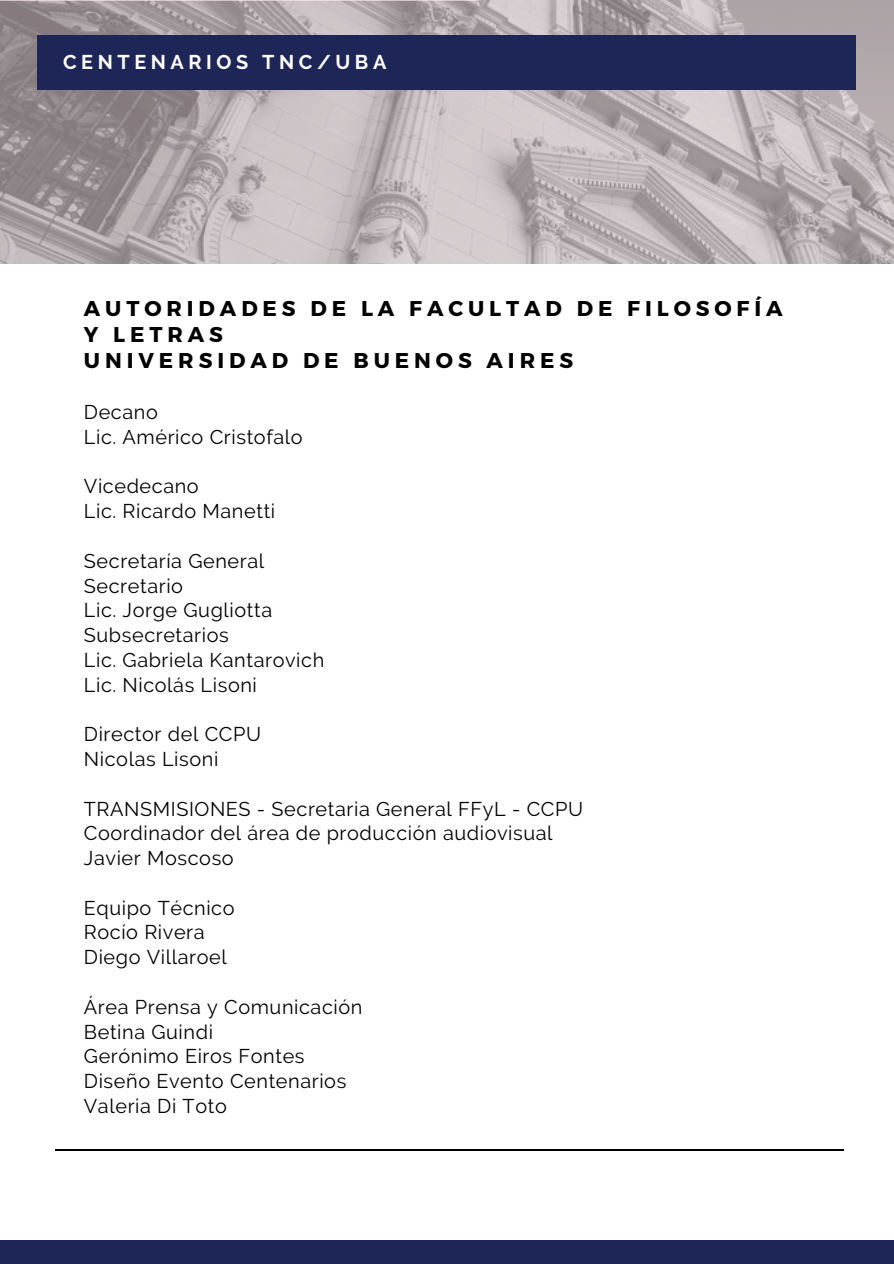
<style>
.page{position:relative;width:894px;height:1264px;background:#fff}
.page>*{position:absolute;margin:0;border:0;box-sizing:border-box;transform-origin:0 0}
.t1{font:700 21.3px/26px "Montserrat";letter-spacing:.23em;color:#000}
.t2{font:19.8px "Raleway";letter-spacing:.03em;color:#000}
.t3{font:700 19.8px "Raleway";letter-spacing:.23em;color:#fff}
</style>
<div class="page">
<div style="left:0;top:1240px;width:893px;height:23px;background:#1e2557"></div>
<svg style="left:0;top:0;width:893px;height:263px;background:#b5abae"></svg>
<div style="left:37px;top:35px;width:818px;height:54px;background:#1e2557"></div>
<hr style="left:0;top:0;width:478px;height:1px;background:#ffeaf0">
<hr style="left:55px;top:1148px;width:788px;height:2px;background:#000">
<p class="t3" style="left:63px;top:51px;width:325px">CENTENARIOS TNC/UBA</p>
<p class="t1" style="left:84px;top:294px;width:700px">AUTORIDADES DE LA FACULTAD DE FILOSOFÍA<br>Y LETRAS</p>
<p class="t1" style="left:84px;top:346px;width:490px">UNIVERSIDAD DE BUENOS AIRES</p>
<p class="t2" style="left:84px;top:400px;width:75px">Decano</p>
<p class="t2" style="left:84px;top:425px;width:220px">Lic. Américo Cristofalo</p>
<p class="t2" style="left:84px;top:475px;width:116px">Vicedecano</p>
<p class="t2" style="left:84px;top:499px;width:193px">Lic. Ricardo Manetti</p>
<p class="t2" style="left:84px;top:549px;width:182px">Secretaría General</p>
<p class="t2" style="left:84px;top:574px;width:101px">Secretario</p>
<p class="t2" style="left:84px;top:598px;width:190px">Lic. Jorge Gugliotta</p>
<p class="t2" style="left:84px;top:623px;width:146px">Subsecretarios</p>
<p class="t2" style="left:84px;top:648px;width:242px">Lic. Gabriela Kantarovich</p>
<p class="t2" style="left:84px;top:673px;width:174px">Lic. Nicolás Lisoni</p>
<p class="t2" style="left:84px;top:722px;width:179px">Director del CCPU</p>
<p class="t2" style="left:84px;top:747px;width:136px">Nicolas Lisoni</p>
<p class="t2" style="left:84px;top:797px;width:500px">TRANSMISIONES - Secretaria General FFyL - CCPU</p>
<p class="t2" style="left:84px;top:821px;width:470px">Coordinador del área de producción audiovisual</p>
<p class="t2" style="left:84px;top:846px;width:151px">Javier Moscoso</p>
<p class="t2" style="left:84px;top:896px;width:152px">Equipo Técnico</p>
<p class="t2" style="left:84px;top:920px;width:122px">Rocío Rivera</p>
<p class="t2" style="left:84px;top:945px;width:144px">Diego Villaroel</p>
<p class="t2" style="left:84px;top:995px;width:280px">Área Prensa y Comunicación</p>
<p class="t2" style="left:84px;top:1019px;width:131px">Betina Guindi</p>
<p class="t2" style="left:84px;top:1044px;width:222px">Gerónimo Eiros Fontes</p>
<p class="t2" style="left:84px;top:1069px;width:264px">Diseño Evento Centenarios</p>
<p class="t2" style="left:84px;top:1094px;width:144px">Valeria Di Toto</p>
</div>
